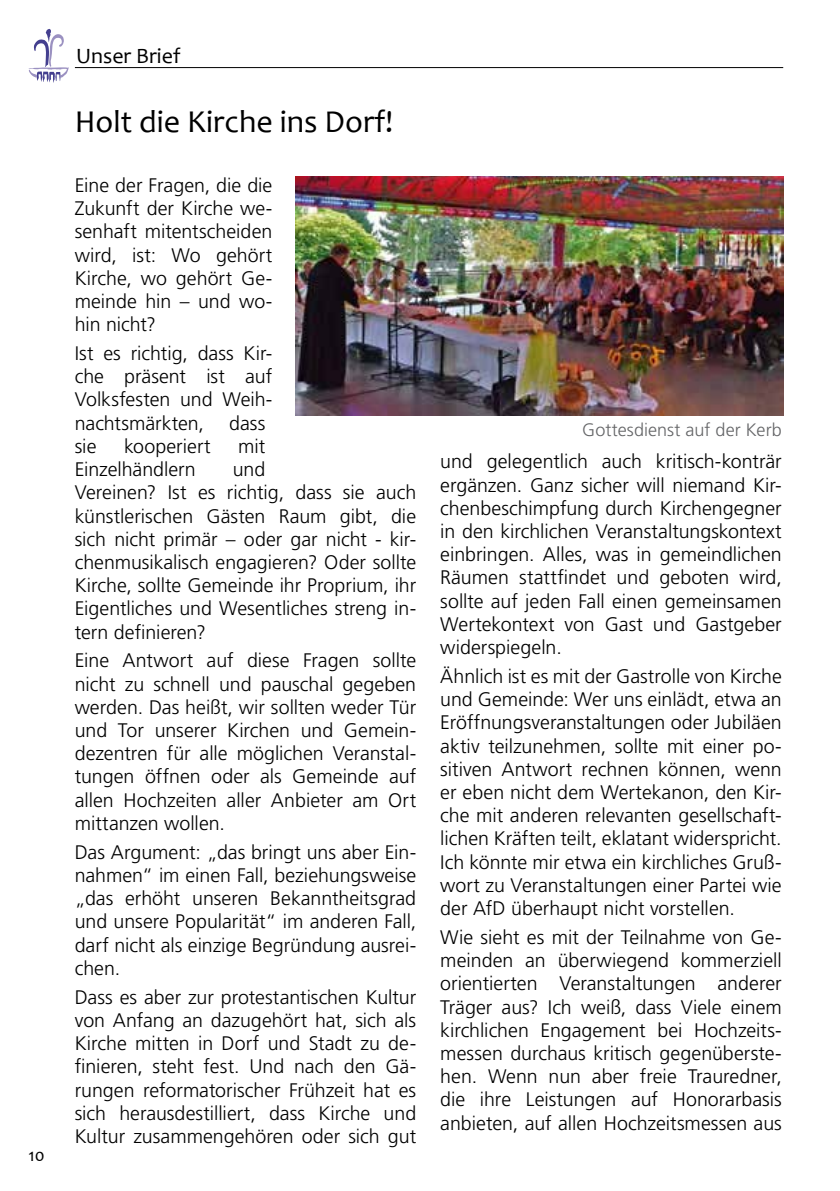
<style>
.page{position:relative;width:840px;height:1191px;background:#fff}
.page>*{position:absolute;margin:0;border:0;box-sizing:border-box;transform-origin:0 0}
.t1{font:32px "Candara";color:#000}
.t2{font:22px "Candara";color:#000}
.t3{font:300 19.6px/23.2px "Frutiger LT Std";color:#000;text-align:justify}
.t4{font:300 18px "Frutiger LT Std";letter-spacing:.005em;color:#646567}
.t5{font:18px "Candara";color:#000}
</style>
<div class="page">
<svg style="left:28px;top:29px;width:41px;height:54px"></svg>
<hr style="left:75px;top:67px;width:707px;height:1px;background:#000">
<img style="left:295px;top:176px;width:487px;height:240px">
<p class="t5" style="left:28px;top:1143px;width:18px">10</p>
<p class="t2" style="left:76px;top:42px;width:106px">Unser Brief</p>
<h1 class="t1" style="left:75px;top:101px;width:320px">Holt die Kirche ins Dorf!</h1>
<p class="t3" style="left:75px;top:174px;width:199px">Eine der Fragen, die die Zukunft der Kirche we&shy;senhaft mitentscheiden wird, ist: Wo gehört Kirche, wo gehört Ge&shy;meinde hin – und wo&shy;hin nicht?</p>
<p class="t3" style="left:75px;top:342px;width:199px">Ist es richtig, dass Kir&shy;che präsent ist auf Volksfesten und Weih&shy;nachtsmärkten,</p>
<p class="t3" style="left:229px;top:411px;width:38px">dass</p>
<p class="t3" style="left:75px;top:435px;width:23px">sie</p>
<p class="t3" style="left:124px;top:435px;width:88px">kooperiert</p>
<p class="t3" style="left:238px;top:435px;width:29px">mit</p>
<p class="t3" style="left:75px;top:458px;width:122px">Einzelhändlern</p>
<p class="t3" style="left:75px;top:458px;width:343px;text-align:left;text-indent:158px">und<br>Vereinen? Ist es richtig, dass sie auch künstlerischen Gästen Raum gibt, die sich nicht primär – oder gar nicht - kir&shy;chenmusikalisch engagieren? Oder sollte Kirche, sollte Gemeinde ihr Proprium, ihr Eigentliches und Wesentliches streng in&shy;tern definieren?</p>
<p class="t3" style="left:75px;top:649px;width:343px">Eine Antwort auf diese Fragen sollte nicht zu schnell und pauschal gegeben werden. Das heißt, wir sollten weder Tür und Tor unserer Kirchen und Gemein&shy;dezentren für alle möglichen Veranstal&shy;tungen öffnen oder als Gemeinde auf allen Hochzeiten aller Anbieter am Ort mittanzen wollen.</p>
<p class="t3" style="left:75px;top:840px;width:343px">Das Argument: „das bringt uns aber Ein&shy;nahmen“ im einen Fall, beziehungsweise „das erhöht unseren Bekanntheitsgrad und unsere Popularität“ im anderen Fall, darf nicht als einzige Begründung ausrei&shy;chen.</p>
<p class="t3" style="left:75px;top:985px;width:343px">Dass es aber zur protestantischen Kultur von Anfang an dazugehört hat, sich als Kirche mitten in Dorf und Stadt zu de&shy;finieren, steht fest. Und nach den Gä&shy;rungen reformatorischer Frühzeit hat es sich herausdestilliert, dass Kirche und Kultur zusammengehören oder sich gut</p>
<p class="t4" style="left:582px;top:419px;width:201px">Gottesdienst auf der Kerb</p>
<p class="t3" style="left:440px;top:450px;width:343px">und gelegentlich auch kritisch-konträr ergänzen. Ganz sicher will niemand Kir&shy;chenbeschimpfung durch Kirchengegner in den kirchlichen Veranstaltungskontext einbringen. Alles, was in gemeindlichen Räumen stattfindet und geboten wird, sollte auf jeden Fall einen gemeinsamen Wertekontext von Gast und Gastgeber widerspiegeln.</p>
<p class="t3" style="left:440px;top:665px;width:343px">Ähnlich ist es mit der Gastrolle von Kirche und Gemeinde: Wer uns einlädt, etwa an Eröffnungsveranstaltungen oder Jubiläen aktiv teilzunehmen, sollte mit einer po&shy;sitiven Antwort rechnen können, wenn er eben nicht dem Wertekanon, den Kir&shy;che mit anderen relevanten gesellschaft&shy;lichen Kräften teilt, eklatant widerspricht.<br>Ich könnte mir etwa ein kirchliches Gruß&shy;wort zu Veranstaltungen einer Partei wie der AfD überhaupt nicht vorstellen.</p>
<p class="t3" style="left:440px;top:926px;width:343px">Wie sieht es mit der Teilnahme von Ge&shy;meinden an überwiegend kommerziell orientierten Veranstaltungen anderer Träger aus? Ich weiß, dass Viele einem kirchlichen Engagement bei Hochzeits&shy;messen durchaus kritisch gegenüberste&shy;hen. Wenn nun aber freie Trauredner, die ihre Leistungen auf Honorarbasis anbieten, auf allen Hochzeitsmessen aus</p>
</div>
